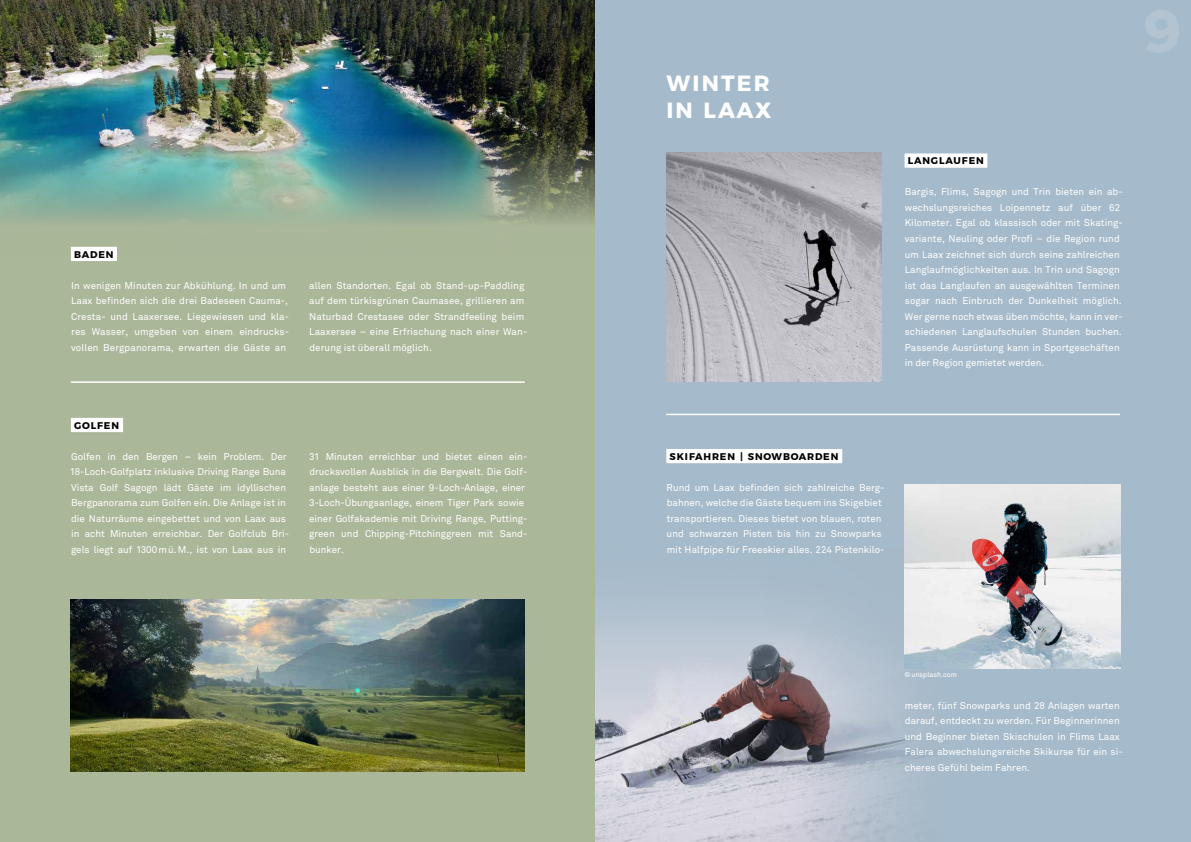
<style>
.page{position:relative;width:1191px;height:842px;background:#fff}
.page>*{position:absolute;margin:0;border:0;box-sizing:border-box;transform-origin:0 0}
.t1{font:700 22px/27px "Montserrat";letter-spacing:.1em;color:#fff}
.t2{font:9.8px/15.6px "Akkurat";letter-spacing:.005em;color:#fff}
.t3{font:700 9.8px "Montserrat";letter-spacing:.085em;color:#000}
.t4{font:7px "Akkurat";color:#fff}
</style>
<div class="page">
<div style="left:0;top:0;width:595px;height:842px;background:#abb799"></div>
<img style="left:0;top:0;width:595px;height:247px">
<hr style="left:71px;top:381px;width:453px;height:2px;background:#fff">
<div style="left:71px;top:247px;width:46px;height:14px;background:#fff"></div>
<img style="left:71px;top:600px;width:453px;height:171px">
<div style="left:595px;top:0;width:596px;height:842px;background:#a5baca"></div>
<img style="left:595px;top:607px;width:170px;height:235px">
<hr style="left:666px;top:414px;width:454px;height:1px;background:#fff">
<svg style="left:765px;top:484px;width:356px;height:358px"></svg>
<div style="left:904px;top:153px;width:83px;height:15px;background:#fff"></div>
<div style="left:666px;top:449px;width:176px;height:14px;background:#fff"></div>
<img style="left:666px;top:153px;width:216px;height:228px">
<img style="left:904px;top:485px;width:216px;height:183px">
<div style="left:71px;top:418px;width:52px;height:14px;background:#fff"></div>
<p class="t3" style="left:74px;top:246px;width:41px">BADEN</p>
<p class="t2" style="left:71px;top:278px;width:219px">In wenigen Minuten zur Abkühlung. In und um Laax befinden sich die drei Badeseen Cauma-, Cresta- und Laaxersee. Liegewiesen und kla&shy;res Wasser, umgeben von einem eindrucks&shy;vollen Bergpanorama, erwarten die Gäste an</p>
<p class="t2" style="left:309px;top:278px;width:219px">allen Standorten. Egal ob Stand-up-Paddling auf dem türkisgrünen Caumasee, grillieren am Naturbad Crestasee oder Strandfeeling beim Laaxersee – eine Erfrischung nach einer Wan&shy;derung ist überall möglich.</p>
<p class="t3" style="left:74px;top:417px;width:47px">GOLFEN</p>
<p class="t2" style="left:70px;top:449px;width:221px">Golfen in den Bergen – kein Problem. Der 18-Loch-Golfplatz inklusive Driving Range Buna Vista Golf Sagogn lädt Gäste im idyllischen Bergpanorama zum Golfen ein. Die Anlage ist in die Naturräume eingebettet und von Laax aus in acht Minuten erreichbar. Der Golfclub Bri&shy;gels liegt auf 1300mü.M., ist von Laax aus in</p>
<p class="t2" style="left:309px;top:449px;width:219px">31 Minuten erreichbar und bietet einen ein&shy;drucksvollen Ausblick in die Bergwelt. Die Golf&shy;anlage besteht aus einer 9-Loch-Anlage, einer 3-Loch-Übungsanlage, einem Tiger Park sowie einer Golfakademie mit Driving Range, Putting&shy;green und Chipping-Pitchinggreen mit Sand&shy;bunker.</p>
<h1 class="t1" style="left:666px;top:68px;width:107px">WINTER<br>IN LAAX</h1>
<p class="t3" style="left:908px;top:153px;width:77px">LANGLAUFEN</p>
<p class="t2" style="left:904px;top:184px;width:219px">Bargis, Flims, Sagogn und Trin bieten ein ab&shy;wechslungsreiches Loipennetz auf über 62<br>Kilometer. Egal ob klassisch oder mit Skating&shy;variante, Neuling oder Profi – die Region rund um Laax zeichnet sich durch seine zahlreichen Langlaufmöglichkeiten aus. In Trin und Sagogn ist das Langlaufen an ausgewählten Terminen sogar nach Einbruch der Dunkelheit möglich.<br>Wer gerne noch etwas üben möchte, kann in ver&shy;schiedenen Langlaufschulen Stunden buchen.<br>Passende Ausrüstung kann in Sportgeschäften in der Region gemietet werden.</p>
<p class="t3" style="left:669px;top:448px;width:170px">SKIFAHREN | SNOWBOARDEN</p>
<p class="t2" style="left:666px;top:480px;width:219px">Rund um Laax befinden sich zahlreiche Berg&shy;bahnen, welche die Gäste bequem ins Skigebiet transportieren. Dieses bietet von blauen, roten und schwarzen Pisten bis hin zu Snowparks mit Halfpipe für Freeskier alles. 224 Pistenkilo-</p>
<p class="t4" style="left:904px;top:671px;width:54px">©unsplash.com</p>
<p class="t2" style="left:904px;top:697px;width:219px">meter, fünf Snowparks und 28 Anlagen warten darauf, entdeckt zu werden. Für Beginnerinnen und Beginner bieten Skischulen in Flims Laax Falera abwechslungsreiche Skikurse für ein si&shy;cheres Gefühl beim Fahren.</p>
</div>
